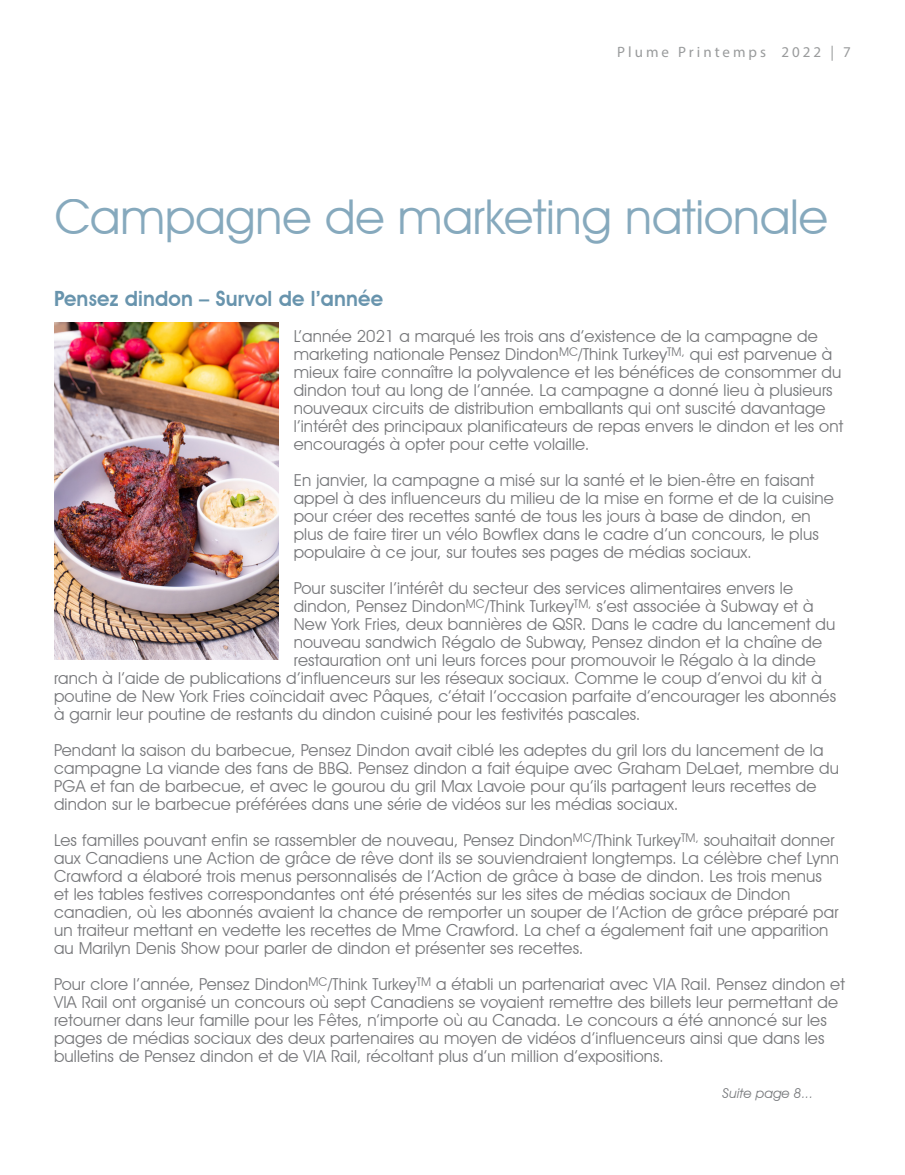
<style>
.page{position:relative;width:905px;height:1175px;background:#fff}
.page>*{position:absolute;margin:0;border:0;box-sizing:border-box;transform-origin:0 0}
.t1{font:48px "Avant Garde IT Cby BT";color:#6894ad}
.t2{font:600 21px "Avant Garde IT Cby BT";letter-spacing:.01em;color:#6894ad}
.t3{font:16.5px/18px "Avant Garde IT Cby BT";letter-spacing:.01em;color:#77787b}
.t4{font:15px "Myriad Pro";letter-spacing:.2em;color:#999b9c}
.t5{font:italic 13.5px "Avant Garde IT Cby BT";letter-spacing:.01em;color:#77797c}
</style>
<div class="page">
<img style="left:54px;top:322px;width:225px;height:337px">
<p class="t4" style="left:617px;top:43px;width:235px">Plume Printemps 2022 | 7</p>
<h1 class="t1" style="left:54px;top:188px;width:775px">Campagne de marketing nationale</h1>
<p class="t2" style="left:54px;top:286px;width:330px">Pensez dindon – Survol de l’année</p>
<p class="t3" style="left:294px;top:327px;width:551px">L’année 2021 a marqué les trois ans d’existence de la campagne de marketing nationale Pensez Dindon<sup>MC</sup>/Think Turkey<sup>TM,</sup> qui est parvenue à mieux faire connaître la polyvalence et les bénéfices de consommer du dindon tout au long de l’année. La campagne a donné lieu à plusieurs nouveaux circuits de distribution emballants qui ont suscité davantage l’intérêt des principaux planificateurs de repas envers le dindon et les ont encouragés à opter pour cette volaille.</p>
<p class="t3" style="left:294px;top:471px;width:541px">En janvier, la campagne a misé sur la santé et le bien-être en faisant appel à des influenceurs du milieu de la mise en forme et de la cuisine pour créer des recettes santé de tous les jours à base de dindon, en plus de faire tirer un vélo Bowflex dans le cadre d’un concours, le plus populaire à ce jour, sur toutes ses pages de médias sociaux.</p>
<p class="t3" style="left:294px;top:579px;width:501px">Pour susciter l’intérêt du secteur des services alimentaires envers le</p>
<p class="t3" style="left:294px;top:597px;width:521px">dindon, Pensez Dindon<sup>MC</sup>/Think Turkey<sup>TM,</sup> s’est associée à Subway et à</p>
<p class="t3" style="left:294px;top:615px;width:543px">New York Fries, deux bannières de QSR. Dans le cadre du lancement du</p>
<p class="t3" style="left:294px;top:633px;width:530px">nouveau sandwich Régalo de Subway, Pensez dindon et la chaîne de</p>
<p class="t3" style="left:294px;top:651px;width:523px">restauration ont uni leurs forces pour promouvoir le Régalo à la dinde</p>
<p class="t3" style="left:54px;top:669px;width:769px">ranch à l’aide de publications d’influenceurs sur les réseaux sociaux. Comme le coup d’envoi du kit à</p>
<p class="t3" style="left:54px;top:687px;width:783px">poutine de New York Fries coïncidait avec Pâques, c’était l’occasion parfaite d’encourager les abonnés</p>
<p class="t3" style="left:54px;top:705px;width:588px">à garnir leur poutine de restants du dindon cuisiné pour les festivités pascales.</p>
<p class="t3" style="left:54px;top:741px;width:786px">Pendant la saison du barbecue, Pensez Dindon avait ciblé les adeptes du gril lors du lancement de la campagne La viande des fans de BBQ. Pensez dindon a fait équipe avec Graham DeLaet, membre du PGA et fan de barbecue, et avec le gourou du gril Max Lavoie pour qu’ils partagent leurs recettes de dindon sur le barbecue préférées dans une série de vidéos sur les médias sociaux.</p>
<p class="t3" style="left:54px;top:831px;width:786px">Les familles pouvant enfin se rassembler de nouveau, Pensez Dindon<sup>MC</sup>/Think Turkey<sup>TM,</sup> souhaitait donner aux Canadiens une Action de grâce de rêve dont ils se souviendraient longtemps. La célèbre chef Lynn Crawford a élaboré trois menus personnalisés de l’Action de grâce à base de dindon. Les trois menus et les tables festives correspondantes ont été présentés sur les sites de médias sociaux de Dindon canadien, où les abonnés avaient la chance de remporter un souper de l’Action de grâce préparé par un traiteur mettant en vedette les recettes de Mme Crawford. La chef a également fait une apparition au Marilyn Denis Show pour parler de dindon et présenter ses recettes.</p>
<p class="t3" style="left:54px;top:975px;width:792px">Pour clore l’année, Pensez Dindon<sup>MC</sup>/Think Turkey<sup>TM</sup> a établi un partenariat avec VIA Rail. Pensez dindon et VIA Rail ont organisé un concours où sept Canadiens se voyaient remettre des billets leur permettant de retourner dans leur famille pour les Fêtes, n’importe où au Canada. Le concours a été annoncé sur les pages de médias sociaux des deux partenaires au moyen de vidéos d’influenceurs ainsi que dans les bulletins de Pensez dindon et de VIA Rail, récoltant plus d’un million d’expositions.</p>
<p class="t5" style="left:722px;top:1085px;width:92px">Suite page 8...</p>
</div>
